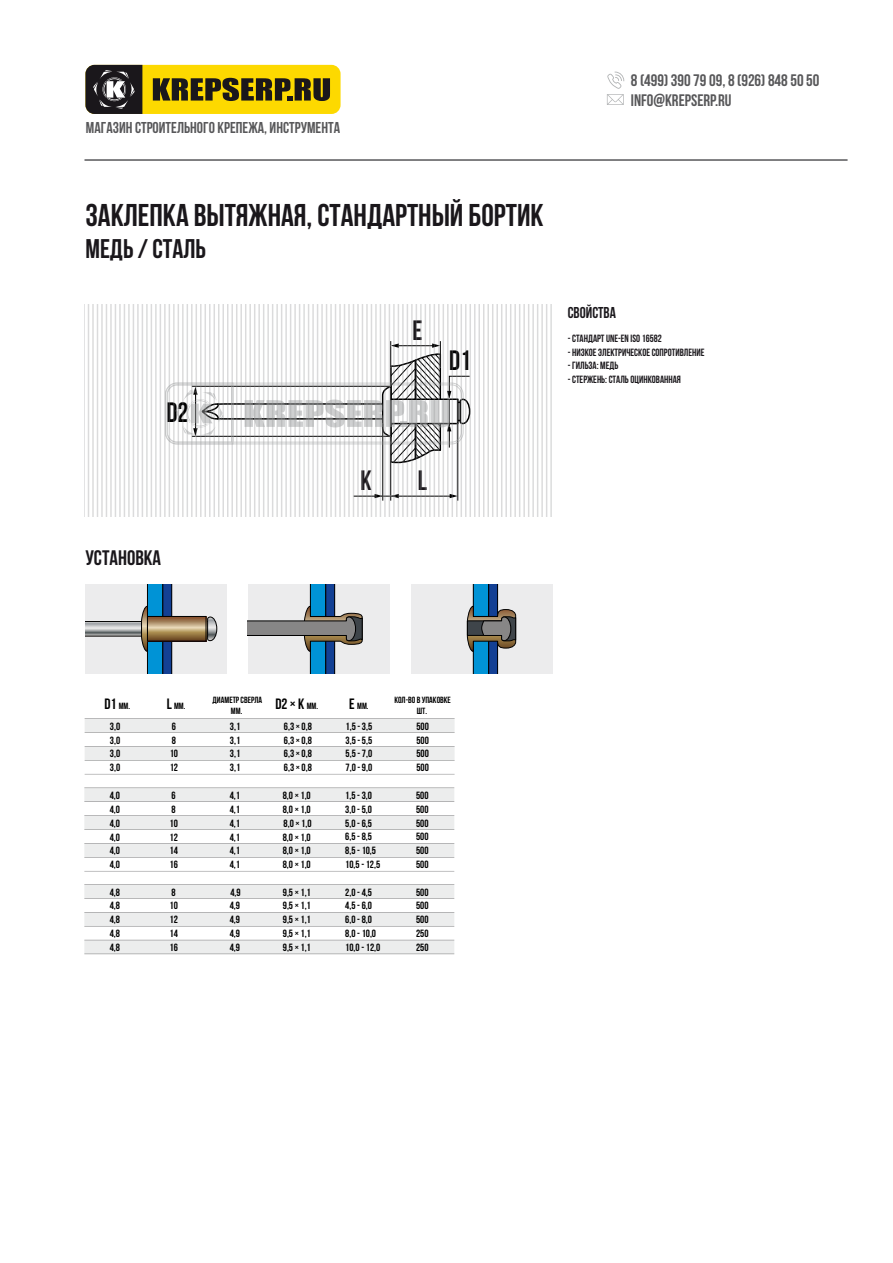
<style>
.page{position:relative;width:893px;height:1263px;background:#fff}
.page>*{position:absolute;margin:0;border:0;box-sizing:border-box;transform-origin:0 0}
.t1{font:700 31.5px "Bebas Neue";color:#1a171b}
.t2{font:700 28.05px "Bebas Neue";color:#000;scale:.96 1}
.t3{font:700 28.05px "Bebas Neue";color:#1a171b;scale:.96 1}
.t4{font:700 27px "Bebas Neue";color:#1a171b}
.t5{font:700 21px "Bebas Neue";color:#1a171b}
.t6{font:700 16.65px/20.1px "Bebas Neue";color:#58585a}
.t7{font:700 15.75px "Bebas Neue";color:#58585a}
.t8{font:700 15.75px "Bebas Neue";color:#1a171b;scale:.96 1}
.t9{font:700 10.5px/13.8px "Bebas Neue";color:#000;text-align:justify}
.t10{font:700 10.5px "Bebas Neue";color:#1a171b;scale:.96 1}
.t11{font:700 9px/8.2px "Bebas Neue";color:#000}
.s1{font-size:15px}
</style>
<div class="page">
<div style="left:85px;top:65px;width:256px;height:49px;background:#fdd900;border-radius:9px"></div>
<svg style="left:85px;top:65px;width:57px;height:49px;background:#3f3d3f"></svg>
<svg style="left:153px;top:78px;width:177px;height:23px"></svg>
<hr style="left:84px;top:159px;width:764px;height:2px;background:#58585a">
<svg style="left:607px;top:72px;width:17px;height:33px"></svg>
<svg style="left:88px;top:304px;width:464px;height:213px"></svg>
<svg style="left:165px;top:341px;width:306px;height:122px"></svg>
<div style="left:85px;top:584px;width:142px;height:89px;background:#ececed"></div>
<svg style="left:85px;top:584px;width:133px;height:89px"></svg>
<svg style="left:149px;top:618px;width:55px;height:21px"></svg>
<div style="left:147px;top:616px;width:59px;height:25px;border:1px solid #000"></div>
<div style="left:248px;top:584px;width:142px;height:89px;background:#ececed"></div>
<svg style="left:248px;top:584px;width:115px;height:89px"></svg>
<div style="left:411px;top:584px;width:142px;height:89px;background:#ececed"></div>
<svg style="left:467px;top:584px;width:49px;height:89px"></svg>
<svg style="left:85px;top:718px;width:370px;height:57px"></svg>
<svg style="left:84px;top:884px;width:370px;height:71px"></svg>
<svg style="left:84px;top:788px;width:370px;height:84px"></svg>
<h3 class="t7" style="left:86px;top:119px;width:256px">МАГАЗИН СТРОИТЕЛЬНОГО КРЕПЕЖА, ИНСТРУМЕНТА</h3>
<h3 class="t6" style="left:631px;top:70px;width:190px">8 (499) 390 79 09, 8 (926) 848 50 50<br>INFO@KREPSERP.RU</h3>
<h1 class="t1" style="left:85px;top:198px;width:460px">ЗАКЛЕПКА ВЫТЯЖНАЯ, СТАНДАРТНЫЙ БОРТИК</h1>
<h3 class="t4" style="left:85px;top:234px;width:122px">МЕДЬ / СТАЛЬ</h3>
<h2 class="t2" style="left:166px;top:397px;width:24px">D2</h2>
<h3 class="t5" style="left:85px;top:546px;width:77px">УСТАНОВКА</h3>
<h2 class="t3" style="left:412px;top:315px;width:12px">E</h2>
<h2 class="t2" style="left:449px;top:345px;width:24px">D1</h2>
<h2 class="t3" style="left:360px;top:465px;width:13px">K</h2>
<h2 class="t3" style="left:418px;top:465px;width:11px">L</h2>
<h3 class="t8" style="left:568px;top:304px;width:52px">СВОЙСТВА</h3>
<p class="t10" style="left:568px;top:333px;width:100px">- СТАНДАРТ UNE-EN ISO 16582</p>
<p class="t10" style="left:568px;top:346px;width:144px">- НИЗКОЕ ЭЛЕКТРИЧЕСКОЕ СОПРОТИВЛЕНИЕ</p>
<p class="t10" style="left:568px;top:360px;width:54px">- ГИЛЬЗА: МЕДЬ</p>
<p class="t10" style="left:568px;top:373px;width:119px">- СТЕРЖЕНЬ: СТАЛЬ ОЦИНКОВАННАЯ</p>
<p class="t11" style="left:104px;top:702px;width:27px"><span class="s1">D1</span> ММ.</p>
<p class="t11" style="left:167px;top:702px;width:20px"><span class="s1">L</span> ММ.</p>
<p class="t11" style="left:231px;top:696px;width:89px;text-indent:-18px">ДИАМЕТР СВЕРЛА<br>ММ. <sup>D2</sup> <sup>×</sup> <sup>K</sup> ММ.</p>
<p class="t11" style="left:349px;top:702px;width:21px"><span class="s1">E</span> ММ.</p>
<p class="t11" style="left:394px;top:695px;width:58px;line-height:10.5px;text-align:center">КОЛ-ВО В УПАКОВКЕ<br>ШТ.</p>
<p class="t9" style="left:110px;top:719px;width:12px">3,0<br>3,0<br>3,0<br>3,0</p>
<p class="t9" style="left:170px;top:719px;width:10px;text-align:left">6<br>8<br>10<br>12</p>
<p class="t9" style="left:230px;top:719px;width:12px">3,1<br>3,1<br>3,1<br>3,1</p>
<p class="t9" style="left:284px;top:719px;width:29px">6,3 × 0,8<br>6,3 × 0,8<br>6,3 × 0,8<br>6,3 × 0,8</p>
<p class="t9" style="left:416px;top:719px;width:14px">500<br>500<br>500<br>500</p>
<p class="t9" style="left:346px;top:719px;width:28px">1,5 - 3,5<br>3,5 - 5,5<br>5,5 - 7,0<br>7,0 - 9,0</p>
<p class="t9" style="left:345px;top:788px;width:36px;text-align:left">1,5 - 3,0<br>3,0 - 5,0<br>5,0 - 6,5<br>6,5 - 8,5<br>8,5 - 10,5<br>10,5 - 12,5</p>
<p class="t9" style="left:110px;top:788px;width:12px">4,0<br>4,0<br>4,0<br>4,0<br>4,0<br>4,0</p>
<p class="t9" style="left:170px;top:788px;width:10px;text-align:left">6<br>8<br>10<br>12<br>14<br>16</p>
<p class="t9" style="left:230px;top:788px;width:12px">4,1<br>4,1<br>4,1<br>4,1<br>4,1<br>4,1</p>
<p class="t9" style="left:283px;top:788px;width:30px">8,0 × 1,0<br>8,0 × 1,0<br>8,0 × 1,0<br>8,0 × 1,0<br>8,0 × 1,0<br>8,0 × 1,0</p>
<p class="t9" style="left:416px;top:788px;width:14px">500<br>500<br>500<br>500<br>500<br>500</p>
<p class="t9" style="left:345px;top:885px;width:36px;text-align:left">2,0 - 4,5<br>4,5 - 6,0<br>6,0 - 8,0<br>8,0 - 10,0<br>10,0 - 12,0</p>
<p class="t9" style="left:110px;top:885px;width:12px">4,8<br>4,8<br>4,8<br>4,8<br>4,8</p>
<p class="t9" style="left:170px;top:885px;width:10px;text-align:left">8<br>10<br>12<br>14<br>16</p>
<p class="t9" style="left:230px;top:885px;width:13px">4,9<br>4,9<br>4,9<br>4,9<br>4,9</p>
<p class="t9" style="left:283px;top:885px;width:29px">9,5 × 1,1<br>9,5 × 1,1<br>9,5 × 1,1<br>9,5 × 1,1<br>9,5 × 1,1</p>
<p class="t9" style="left:416px;top:885px;width:14px">500<br>500<br>500<br>250<br>250</p>
</div>
